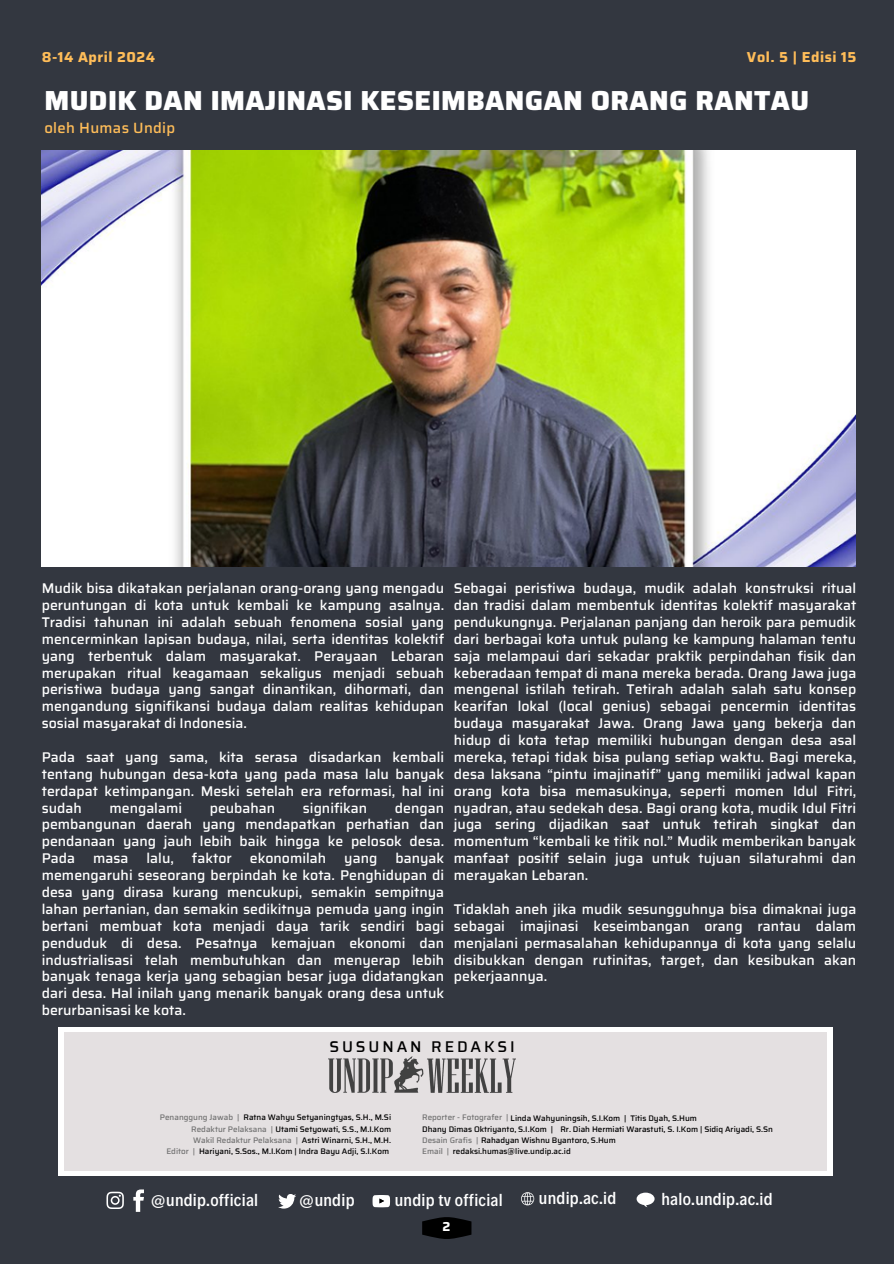
<style>
.page{position:relative;width:894px;height:1264px;background:#fff}
.page>*{position:absolute;margin:0;border:0;box-sizing:border-box;transform-origin:0 0}
.t1{font:800 27.6px "Saira";letter-spacing:.015em;color:#fff}
.t2{font:500 17.55px "Decalotype";letter-spacing:.015em;color:#fff}
.t3{font:500 15.6px "Saira";letter-spacing:.185em;color:#000}
.t4{font:500 14.85px "Saira";letter-spacing:.02em;color:#ffbd59}
.t5{font:700 14.4px "Saira";letter-spacing:.035em;color:#ffbd59}
.t6{font:500 14.1px/16.8px "Saira";color:#fff;text-align:justify}
.t7{font:700 13.05px "Saira";color:#fff}
.t8{font:500 8.1px "Saira";color:#000}
.t9{font:500 8.1px "Saira";color:#737373}
.s1{color:#737373}
</style>
<div class="page">
<div style="left:0;top:0;width:893px;height:1263px;background:#333740"></div>
<svg style="left:133px;top:1189px;width:11px;height:22px"></svg>
<svg style="left:106px;top:1191px;width:17px;height:17px"></svg>
<svg style="left:372px;top:1195px;width:18px;height:12px"></svg>
<svg style="left:278px;top:1194px;width:18px;height:14px"></svg>
<div style="left:59px;top:1027px;width:773px;height:148px;background:#fff"></div>
<div style="left:64px;top:1031px;width:763px;height:139px;background:#e4e0e1"></div>
<img style="left:328px;top:1056px;width:187px;height:36px">
<svg style="left:521px;top:1192px;width:13px;height:13px"></svg>
<svg style="left:636px;top:1192px;width:18px;height:15px"></svg>
<img style="left:42px;top:150px;width:813px;height:417px">
<svg style="left:422px;top:1217px;width:49px;height:21px"></svg>
<p class="t5" style="left:42px;top:45px;width:115px">8-14 April 2024</p>
<h2 class="t5" style="left:746px;top:46px;width:111px">Vol. 5 | Edisi 15</h2>
<h1 class="t1" style="left:44px;top:79px;width:766px">MUDIK DAN IMAJINASI KESEIMBANGAN ORANG RANTAU</h1>
<h4 class="t4" style="left:44px;top:116px;width:132px">oleh Humas Undip</h4>
<p class="t6" style="left:42px;top:580px;width:404px">Mudik bisa dikatakan perjalanan orang-orang yang mengadu peruntungan di kota untuk kembali ke kampung asalnya.<br>Tradisi tahunan ini adalah sebuah fenomena sosial yang mencerminkan lapisan budaya, nilai, serta identitas kolektif yang terbentuk dalam masyarakat. Perayaan Lebaran merupakan ritual keagamaan sekaligus menjadi sebuah peristiwa budaya yang sangat dinantikan, dihormati, dan mengandung signifikansi budaya dalam realitas kehidupan sosial masyarakat di Indonesia.</p>
<p class="t6" style="left:42px;top:748px;width:404px">Pada saat yang sama, kita serasa disadarkan kembali tentang hubungan desa-kota yang pada masa lalu banyak terdapat ketimpangan. Meski setelah era reformasi, hal ini sudah</p>
<p class="t6" style="left:42px;top:799px;width:404px;text-indent:353px">dengan pembangunan daerah yang mendapatkan perhatian dan pendanaan yang jauh lebih baik hingga ke pelosok desa.<br>Pada</p>
<p class="t6" style="left:109px;top:799px;width:74px">mengalami</p>
<p class="t6" style="left:210px;top:799px;width:67px">peubahan</p>
<p class="t6" style="left:303px;top:799px;width:66px">signifikan</p>
<p class="t6" style="left:42px;top:850px;width:404px;text-indent:353px">banyak memengaruhi seseorang berpindah ke kota. Penghidupan di desa yang dirasa kurang mencukupi, semakin sempitnya lahan pertanian, dan semakin sedikitnya pemuda yang ingin bertani membuat kota menjadi daya tarik sendiri bagi penduduk di desa. Pesatnya kemajuan ekonomi dan industrialisasi telah membutuhkan dan menyerap lebih banyak tenaga kerja yang sebagian besar juga didatangkan dari desa. Hal inilah yang menarik banyak orang desa untuk berurbanisasi ke kota.</p>
<p class="t6" style="left:93px;top:850px;width:37px">masa</p>
<p class="t6" style="left:146px;top:850px;width:29px">lalu,</p>
<p class="t6" style="left:192px;top:850px;width:41px">faktor</p>
<p class="t6" style="left:250px;top:850px;width:78px">ekonomilah</p>
<p class="t6" style="left:344px;top:850px;width:35px">yang</p>
<p class="t6" style="left:454px;top:580px;width:404px">Sebagai peristiwa budaya, mudik adalah konstruksi ritual dan tradisi dalam membentuk identitas kolektif masyarakat pendukungnya. Perjalanan panjang dan heroik para pemudik dari berbagai kota untuk pulang ke kampung halaman tentu saja melampaui dari sekadar praktik perpindahan fisik dan keberadaan tempat di mana mereka berada. Orang Jawa juga mengenal istilah tetirah. Tetirah adalah salah satu konsep kearifan lokal (local genius) sebagai pencermin identitas budaya masyarakat Jawa. Orang Jawa yang bekerja dan hidup di kota tetap memiliki hubungan dengan desa asal mereka, tetapi tidak bisa pulang setiap waktu. Bagi mereka, desa laksana “pintu imajinatif” yang memiliki jadwal kapan orang kota bisa memasukinya, seperti momen Idul Fitri, nyadran, atau sedekah desa. Bagi orang kota, mudik Idul Fitri juga sering dijadikan saat untuk tetirah singkat dan momentum “kembali ke titik nol.” Mudik memberikan banyak manfaat positif selain juga untuk tujuan silaturahmi dan merayakan Lebaran.</p>
<h2 class="t6" style="left:454px;top:900px;width:404px">Tidaklah aneh jika mudik sesungguhnya bisa dimaknai juga sebagai imajinasi keseimbangan orang rantau dalam menjalani permasalahan kehidupannya di kota yang selalu disibukkan dengan rutinitas, target, dan kesibukan akan pekerjaannya.</h2>
<h4 class="t3" style="left:329px;top:1034px;width:187px">SUSUNAN REDAKSI</h4>
<h4 class="t9" style="left:160px;top:1111px;width:81px">Penanggung Jawab |</h4>
<h4 class="t8" style="left:243px;top:1111px;width:149px">Ratna Wahyu Setyaningtyas, S.H., M.Si</h4>
<h4 class="t8" style="left:191px;top:1122px;width:201px"><span class="s1">Redaktur Pelaksana |</span> Utami Setyowati, S.S., M.I.Kom</h4>
<p class="t9" style="left:193px;top:1133px;width:106px">Wakil Redaktur Pelaksana |</p>
<p class="t8" style="left:302px;top:1133px;width:91px">Astri Winarni, S.H., M.H.</p>
<p class="t9" style="left:166px;top:1144px;width:30px">Editor |</p>
<p class="t8" style="left:199px;top:1144px;width:191px">Hariyani, S.Sos., M.I.Kom | Indra Bayu Adji, S.I.Kom</p>
<p class="t8" style="left:422px;top:1111px;width:276px"><span class="s1">Reporter - Fotografer |</span> Linda Wahyuningsih, S.I.Kom | Titis Dyah, S.Hum</p>
<p class="t8" style="left:422px;top:1133px;width:195px"><span class="s1">Desain Grafis |</span> Rahadyan Wishnu Byantoro, S.Hum</p>
<p class="t8" style="left:422px;top:1122px;width:132px">Dhany Dimas Oktriyanto, S.I.Kom |</p>
<p class="t8" style="left:560px;top:1122px;width:214px">Rr. Diah Hermiati Warastuti, S. I.Kom | Sidiq Ariyadi, S.Sn</p>
<p class="t8" style="left:422px;top:1144px;width:150px"><span class="s1">Email |</span> redaksi.humas@live.undip.ac.id</p>
<p class="t2" style="left:150px;top:1188px;width:109px">@undip.official</p>
<p class="t2" style="left:394px;top:1187px;width:110px">undip tv official</p>
<p class="t2" style="left:538px;top:1186px;width:79px">undip.ac.id</p>
<p class="t2" style="left:661px;top:1187px;width:113px">halo.undip.ac.id</p>
<h4 class="t2" style="left:299px;top:1187px;width:57px">@undip</h4>
<h2 class="t7" style="left:442px;top:1216px;width:9px">2</h2>
</div>
